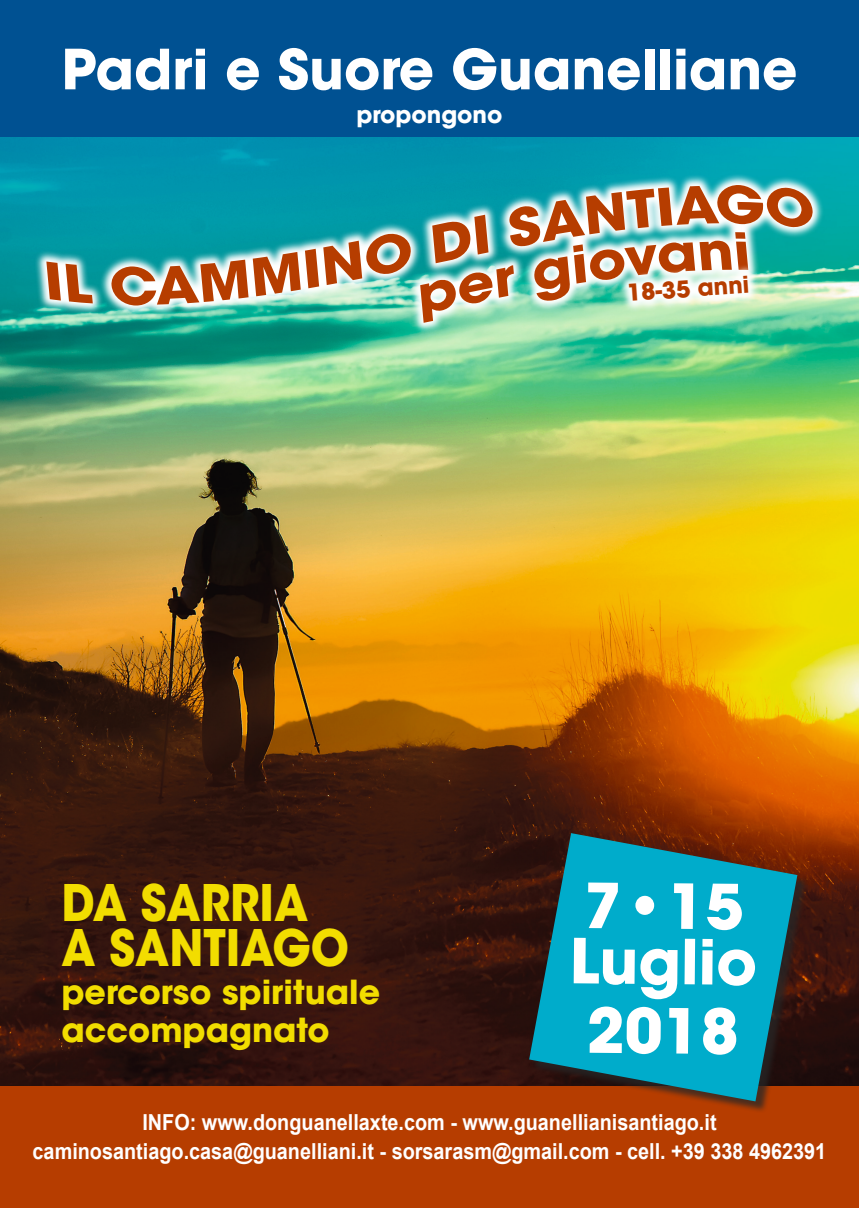
<style>
.page{position:relative;width:859px;height:1208px;background:#fff}
.page>*{position:absolute;margin:0;border:0;box-sizing:border-box;transform-origin:0 0}
.t1{font:61.5px "ITC Avant Garde MM 740 750";color:#fff}
.t2{font:54.9px "ITC Avant Garde MM 740 750";color:#fff}
.t3{font:50px "ITC Avant Garde MM 740 750";color:#f2dd00;scale:.9 1}
.t4{font:32.9px "ITC Avant Garde MM 740 750";color:#f2dd00}
.t5{font:23px "ITC Avant Garde MM 740 750";color:#fff}
.t6{font:23px "ITC Avant Garde MM 740 750";color:#b63d00}
.t7{font:700 22px "Arial";color:#fff;scale:.9 1}
</style>
<div class="page">
<img style="left:0;top:136px;width:859px;height:950px">
<div style="left:0;top:0;width:859px;height:136px;background:#005192"></div>
<svg style="left:35px;top:173px;width:789px;height:161px;background:#1fa7a8"></svg>
<svg style="left:46px;top:261px;width:47px;height:42px"></svg>
<svg style="left:110px;top:232px;width:302px;height:73px;background:#92a38f"></svg>
<svg style="left:420px;top:185px;width:394px;height:138px;background:#97aa92"></svg>
<svg style="left:617px;top:264px;width:143px;height:49px"></svg>
<div style="left:0;top:1086px;width:859px;height:122px;background:#b63d00"></div>
<div style="left:531px;top:835px;width:278px;height:278px;background:#272727;opacity:.75"></div>
<svg style="left:529px;top:833px;width:268px;height:268px;background:#158698"></svg>
<p class="t2" style="left:61px;top:38px;width:738px">Padri e Suore Guanelliane</p>
<p class="t5" style="left:356px;top:101px;width:147px">propongono</p>
<p class="t6" style="left:626px;top:280px;width:124px;rotate:-4deg">18-35 anni</p>
<p class="t3" style="left:61px;top:874px;width:276px">DA SARRIA</p>
<p class="t3" style="left:61px;top:919px;width:321px">A SANTIAGO</p>
<p class="t4" style="left:61px;top:973px;width:320px">percorso spirituale</p>
<p class="t4" style="left:61px;top:1011px;width:270px">accompagnato</p>
<p class="t1" style="left:585px;top:869px;width:161px;rotate:1deg">7•15</p>
<p class="t1" style="left:570px;top:924px;width:189px;rotate:1deg">Luglio</p>
<p class="t1" style="left:587px;top:994px;width:154px;rotate:1deg">2018</p>
<p class="t7" style="left:142px;top:1108px;width:639px">INFO: www.donguanellaxte.com - www.guanellianisantiago.it</p>
<p class="t7" style="left:33px;top:1136px;width:883px">caminosantiago.casa@guanelliani.it - sorsarasm@gmail.com - cell. +39 338 4962391</p>
</div>
